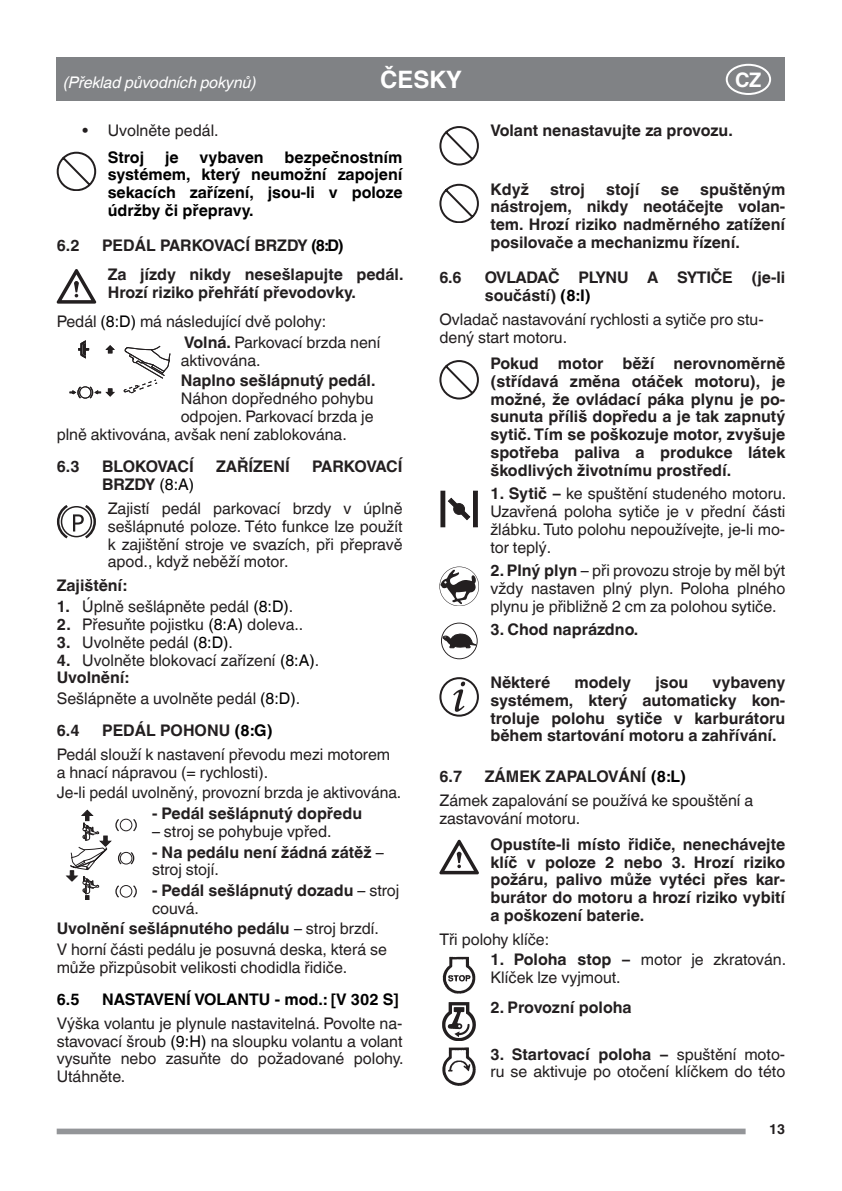
<style>
.page{position:relative;width:842px;height:1191px;background:#fff}
.page>*{position:absolute;margin:0;border:0;box-sizing:border-box;transform-origin:0 0}
.t1{font:700 24px "Helvetica World";color:#fff}
.t2{font:700 20px "Helvetica World";color:#fff}
.t3{font:16px/17.8px "Helvetica World";color:#231f20}
.t4{font:700 16px/17.8px "Helvetica World";color:#231f20}
.t5{font:700 16px/17.8px "Helvetica World";color:#000001;text-align:justify}
.t6{font:700 16px/18.2px "Helvetica World";letter-spacing:-.02em;color:#231f20}
.t7{font:italic 16px "Helvetica World";letter-spacing:-.01em;color:#fff}
.t8{font:700 16px "Helvetica World";letter-spacing:-.035em;color:#231f20}
.t9{font:700 14px "Helvetica World";color:#231f20}
.s1{font-weight:700}
.s2{font-weight:700;color:#000001}
.s3{color:#000001}
.s4{font-weight:400}
.s5{font-weight:400;color:#000001}
</style>
<div class="page">
<div style="left:57px;top:58px;width:728px;height:43px;background:#808285"></div>
<div style="left:57px;top:1128px;width:689px;height:6px;background:#939598"></div>
<div style="left:726px;top:64px;width:45px;height:31px;border:2px solid #fff;border-radius:50%"></div>
<svg style="left:57px;top:152px;width:39px;height:39px"></svg>
<svg style="left:57px;top:269px;width:39px;height:35px"></svg>
<svg style="left:78px;top:340px;width:11px;height:18px"></svg>
<svg style="left:124px;top:345px;width:47px;height:48px"></svg>
<div style="left:79px;top:386px;width:12px;height:12px;border:1px solid #231f20;border-radius:50%"></div>
<svg style="left:70px;top:386px;width:12px;height:13px"></svg>
<svg style="left:106px;top:345px;width:8px;height:8px"></svg>
<svg style="left:88px;top:386px;width:26px;height:13px"></svg>
<svg style="left:57px;top:505px;width:39px;height:34px"></svg>
<div style="left:120px;top:818px;width:12px;height:13px;border:1px solid #231f20;border-radius:50%"></div>
<div style="left:120px;top:852px;width:12px;height:12px;border:1px solid #231f20;border-radius:50%"></div>
<div style="left:120px;top:885px;width:12px;height:12px;border:1px solid #231f20;border-radius:50%"></div>
<svg style="left:129px;top:852px;width:6px;height:13px"></svg>
<svg style="left:132px;top:819px;width:5px;height:13px"></svg>
<svg style="left:66px;top:810px;width:57px;height:89px"></svg>
<svg style="left:132px;top:885px;width:5px;height:13px"></svg>
<svg style="left:439px;top:126px;width:40px;height:39px"></svg>
<svg style="left:439px;top:184px;width:40px;height:39px"></svg>
<svg style="left:439px;top:360px;width:40px;height:39px"></svg>
<div style="left:441px;top:491px;width:4px;height:36px;border:1px solid #231f20"></div>
<div style="left:473px;top:491px;width:4px;height:36px;border:1px solid #231f20"></div>
<svg style="left:448px;top:498px;width:22px;height:22px"></svg>
<div style="left:454px;top:503px;width:10px;height:11px;background:#231f20;border-radius:50%"></div>
<div style="left:454px;top:503px;width:11px;height:11px;border:1px solid #231f20;border-radius:50%"></div>
<svg style="left:439px;top:566px;width:40px;height:39px"></svg>
<svg style="left:441px;top:622px;width:37px;height:37px"></svg>
<div style="left:439px;top:677px;width:40px;height:39px;border:2px solid #231f20;border-radius:50%"></div>
<svg style="left:453px;top:681px;width:12px;height:31px"></svg>
<svg style="left:439px;top:839px;width:40px;height:35px"></svg>
<img style="left:442px;top:956px;width:34px;height:38px">
<img style="left:442px;top:1002px;width:34px;height:38px">
<img style="left:442px;top:1047px;width:34px;height:38px">
<p class="t7" style="left:63px;top:73px;width:194px">(Překlad původních pokynů)</p>
<h1 class="t1" style="left:380px;top:66px;width:83px">ČESKY</h1>
<p class="t2" style="left:735px;top:68px;width:28px">CZ</p>
<p class="t3" style="left:108px;top:117px;width:112px;line-height:26.4px;text-indent:-26px"><span class="s1">•</span> Uvolněte pedál.<br><span class="s2">Stroj</span></p>
<p class="t4" style="left:490px;top:122px;width:244px">Volant nenastavujte za provozu.</p>
<p class="t5" style="left:108px;top:148px;width:296px;text-indent:177px">bezpečnostním systémem, který neumožní zapojení sekacích zařízení, jsou-li v poloze údržby či přepravy.</p>
<p class="t5" style="left:165px;top:148px;width:15px">je</p>
<p class="t5" style="left:200px;top:148px;width:66px">vybaven</p>
<p class="t4" style="left:490px;top:180px;width:296px;text-align:justify;text-indent:210px">spuštěným nástrojem, nikdy neotáčejte volan&shy;tem. Hrozí riziko nadměrného zatížení posilovače a mechanizmu řízení.</p>
<p class="t4" style="left:490px;top:180px;width:40px">Když</p>
<p class="t4" style="left:550px;top:180px;width:36px">stroj</p>
<p class="t4" style="left:606px;top:180px;width:35px">stojí</p>
<p class="t4" style="left:661px;top:180px;width:20px">se</p>
<p class="t4" style="left:57px;top:237px;width:24px">6.2</p>
<p class="t4" style="left:108px;top:231px;width:297px;line-height:29.2px;text-indent:-6px">PEDÁL PARKOVACÍ BRZDY <span class="s3">(8:D)<br></span>Za jízdy nikdy nesešlapujte pedál.</p>
<p class="t4" style="left:57px;top:278px;width:301px;line-height:29.2px;text-indent:51px">Hrozí riziko přehřátí převodovky.<br><span class="s4">Pedál</span> <span class="s5">(8:D)</span> <span class="s4">má následující dvě polohy:</span></p>
<p class="t3" style="left:181px;top:333px;width:201px"><span class="s1">Volná.</span> Parkovací brzda není aktivována.</p>
<p class="t4" style="left:181px;top:372px;width:196px">Naplno sešlápnutý pedál.</p>
<p class="t3" style="left:181px;top:390px;width:194px">Náhon dopředného pohybu</p>
<p class="t3" style="left:181px;top:407px;width:194px">odpojen. Parkovací brzda je</p>
<p class="t3" style="left:57px;top:425px;width:292px">plně aktivována, avšak není zablokována.</p>
<p class="t4" style="left:57px;top:458px;width:24px">6.3</p>
<p class="t6" style="left:102px;top:457px;width:93px">BLOKOVACÍ</p>
<p class="t4" style="left:216px;top:458px;width:75px">ZAŘÍZENÍ</p>
<p class="t8" style="left:312px;top:457px;width:92px">PARKOVACÍ</p>
<p class="t3" style="left:108px;top:473px;width:296px;line-height:23.6px;text-indent:-6px"><span class="s1">BRZDY</span> <span class="s3">(8:A)<br></span>Zajistí pedál parkovací brzdy v úplně</p>
<p class="t3" style="left:108px;top:517px;width:296px;text-align:justify">sešlápnuté poloze. Této funkce lze použít k zajištění stroje ve svazích, při přepravě apod., když neběží motor.</p>
<p class="t4" style="left:57px;top:576px;width:72px">Zajištění:</p>
<p class="t3" style="left:57px;top:597px;width:238px"><span class="s1">1.</span> Úplně sešlápněte pedál <span class="s3">(8:D)</span>.</p>
<p class="t3" style="left:57px;top:615px;width:248px"><span class="s1">2.</span> Přesuňte pojistku <span class="s3">(8:A)</span> doleva..</p>
<p class="t3" style="left:57px;top:633px;width:178px"><span class="s1">3.</span> Uvolněte pedál <span class="s3">(8:D)</span>.</p>
<p class="t3" style="left:57px;top:651px;width:264px"><span class="s1">4.</span> Uvolněte blokovací zařízení <span class="s3">(8:A)</span>.<br><span class="s1">Uvolnění:</span></p>
<p class="t3" style="left:57px;top:682px;width:245px;line-height:32.4px">Sešlápněte a uvolněte pedál <span class="s3">(8:D)</span>.<br><span class="s1">6.4</span></p>
<p class="t4" style="left:439px;top:269px;width:24px">6.6</p>
<p class="t6" style="left:485px;top:268px;width:302px">OVLADAČ PLYNU A SYTIČE (je-li součástí) <span class="s3">(8:I)</span></p>
<p class="t3" style="left:439px;top:310px;width:326px">Ovladač nastavování rychlosti a sytiče pro stu&shy;dený start motoru.</p>
<p class="t4" style="left:490px;top:354px;width:296px;text-align:justify">Pokud motor běží nerovnoměrně (střídavá změna otáček motoru), je možné, že ovládací páka plynu je po&shy;sunuta příliš dopředu a je tak zapnutý sytič. Tím se poškozuje motor, zvyšuje spotřeba paliva a produkce látek škodlivých životnímu prostředí.</p>
<p class="t3" style="left:490px;top:485px;width:297px;text-align:justify"><span class="s1">1. Sytič –</span> ke spuštění studeného motoru.<br>Uzavřená poloha sytiče je v přední části žlábku. Tuto polohu nepoužívejte, je-li mo&shy;tor teplý.</p>
<p class="t3" style="left:490px;top:562px;width:296px;text-align:justify"><span class="s1">2. Plný plyn</span> – při provozu stroje by měl být vždy nastaven plný plyn. Poloha plného plynu je přibližně 2 cm za polohou sytiče.</p>
<p class="t4" style="left:490px;top:621px;width:149px">3. Chod naprázdno.</p>
<p class="t4" style="left:490px;top:673px;width:61px">Některé</p>
<p class="t4" style="left:574px;top:673px;width:58px">modely</p>
<p class="t4" style="left:655px;top:673px;width:34px">jsou</p>
<p class="t4" style="left:490px;top:673px;width:296px;text-align:justify;text-indent:222px">vybaveny systémem, který automaticky kon&shy;troluje polohu sytiče v karburátoru během startování motoru a zahřívání.</p>
<p class="t3" style="left:57px;top:719px;width:335px;line-height:23.4px;text-indent:45px"><span class="s1">PEDÁL POHONU</span> <span class="s2">(8:G)<br></span>Pedál slouží k nastavení převodu mezi motorem</p>
<p class="t3" style="left:57px;top:762px;width:346px;line-height:20.6px">a hnací nápravou (= rychlosti).<br>Je-li pedál uvolněný, provozní brzda je aktivována.</p>
<p class="t4" style="left:152px;top:804px;width:212px">- Pedál sešlápnutý dopředu</p>
<p class="t3" style="left:152px;top:822px;width:181px">– stroj se pohybuje vpřed.</p>
<p class="t4" style="left:152px;top:843px;width:233px">- Na pedálu není žádná zátěž <span class="s4">– stroj stojí.</span></p>
<p class="t4" style="left:152px;top:881px;width:249px">- Pedál sešlápnutý dozadu <span class="s4">– stroj couvá.</span></p>
<p class="t3" style="left:57px;top:918px;width:332px;line-height:20.6px"><span class="s1">Uvolnění sešlápnutého pedálu</span> – stroj brzdí.<br>V horní části pedálu je posuvná deska, která se</p>
<p class="t3" style="left:57px;top:958px;width:292px">může přizpůsobit velikosti chodidla řidiče.</p>
<p class="t5" style="left:57px;top:990px;width:24px">6.5</p>
<p class="t5" style="left:102px;top:990px;width:298px">NASTAVENÍ VOLANTU - mod.: [V 302 S]</p>
<p class="t3" style="left:57px;top:1014px;width:348px;text-align:justify">Výška volantu je plynule nastavitelná. Povolte na&shy;stavovací šroub <span class="s3">(9:H)</span> na sloupku volantu a volant vysuňte nebo zasuňte do požadované polohy.<br>Utáhněte.</p>
<p class="t3" style="left:439px;top:765px;width:315px;line-height:23.4px;text-indent:45px"><span class="s1">ZÁMEK ZAPALOVÁNÍ</span> <span class="s2">(8:L)<br></span>Zámek zapalování se používá ke spouštění a</p>
<p class="t3" style="left:439px;top:809px;width:142px">zastavování motoru.</p>
<p class="t4" style="left:490px;top:835px;width:296px;text-align:justify">Opustíte-li místo řidiče, nenechávejte klíč v poloze 2 nebo 3. Hrozí riziko požáru, palivo může vytéci přes kar&shy;burátor do motoru a hrozí riziko vybití a poškození baterie.</p>
<p class="t3" style="left:439px;top:930px;width:111px">Tři polohy klíče:</p>
<p class="t3" style="left:490px;top:950px;width:297px"><span class="s1">1. Poloha stop –</span> motor je zkratován.<br>Klíček lze vyjmout.</p>
<p class="t4" style="left:490px;top:998px;width:143px">2. Provozní poloha</p>
<p class="t3" style="left:490px;top:1045px;width:296px"><span class="s1">3. Startovací poloha –</span> spuštění moto&shy;ru se aktivuje po otočení klíčkem do této</p>
<p class="t4" style="left:439px;top:768px;width:24px">6.7</p>
<p class="t9" style="left:769px;top:1121px;width:18px">13</p>
</div>
